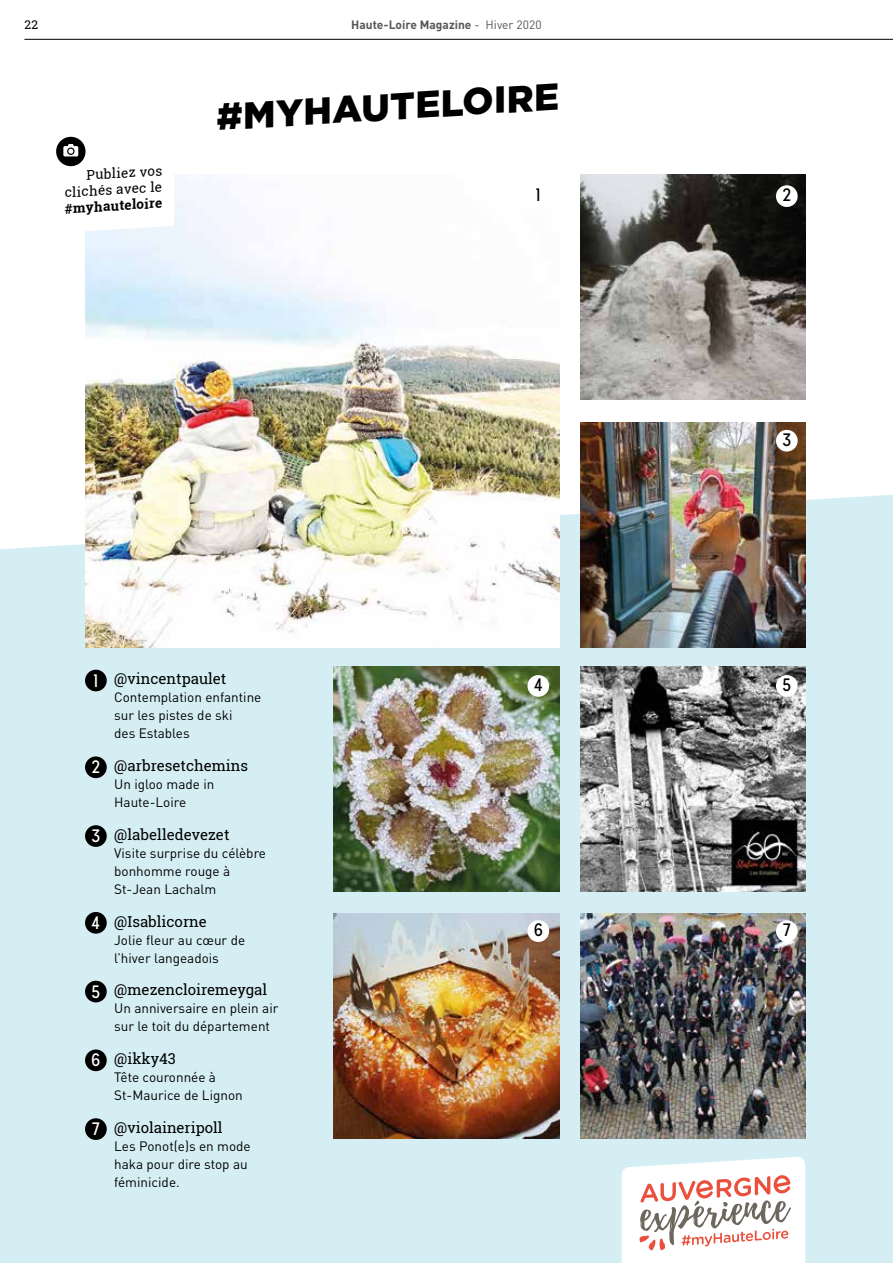
<style>
.page{position:relative;width:893px;height:1263px;background:#fff}
.page>*{position:absolute;margin:0;border:0;box-sizing:border-box;transform-origin:0 0}
.t1{font:900 37.5px "Gotham";color:#000}
.t2{font:18px "Mission Gothic";color:#000}
.t3{font:15px "Roboto Slab";color:#000}
.t4{font:13.5px/18px "DIN Pro";color:#000}
.t5{font:13.5px/16.4px "Roboto Slab";color:#000;text-align:right}
.t6{font:700 13.5px "Roboto Slab";color:#000}
.t7{font:700 12px "DIN Pro";color:#575756}
.t8{font:12px "Roboto Slab";color:#000}
.s1{font-weight:400}
.s2{font-family:"Mission Gothic";font-size:18px;color:#fff}
</style>
<div class="page">
<hr style="left:24px;top:39px;width:869px;height:1px;background:#000">
<div style="left:0;top:495px;width:893px;height:768px;background:#d5eef4"></div>
<img style="left:86px;top:174px;width:473px;height:474px">
<img style="left:580px;top:174px;width:225px;height:225px">
<img style="left:580px;top:423px;width:225px;height:225px">
<img style="left:580px;top:667px;width:225px;height:225px">
<img style="left:334px;top:667px;width:225px;height:225px">
<img style="left:334px;top:913px;width:225px;height:225px">
<img style="left:580px;top:913px;width:225px;height:225px">
<div style="left:527px;top:185px;width:22px;height:22px;background:#fff;border-radius:50%"></div>
<div style="left:776px;top:185px;width:22px;height:22px;background:#fff;border-radius:50%"></div>
<div style="left:776px;top:430px;width:22px;height:22px;background:#fff;border-radius:50%"></div>
<div style="left:776px;top:675px;width:22px;height:22px;background:#fff;border-radius:50%"></div>
<div style="left:527px;top:920px;width:22px;height:22px;background:#fff;border-radius:50%"></div>
<div style="left:776px;top:920px;width:22px;height:22px;background:#fff;border-radius:50%"></div>
<div style="left:527px;top:675px;width:22px;height:22px;background:#fff;border-radius:50%"></div>
<svg style="left:622px;top:1157px;width:183px;height:106px"></svg>
<div style="left:56px;top:137px;width:30px;height:29px;background:#000;border-radius:50%"></div>
<svg style="left:63px;top:144px;width:111px;height:89px"></svg>
<div style="left:85px;top:670px;width:22px;height:21px;background:#000;border-radius:50%"></div>
<div style="left:85px;top:756px;width:22px;height:22px;background:#000;border-radius:50%"></div>
<div style="left:85px;top:825px;width:22px;height:22px;background:#000;border-radius:50%"></div>
<div style="left:85px;top:912px;width:22px;height:22px;background:#000;border-radius:50%"></div>
<div style="left:85px;top:981px;width:22px;height:21px;background:#000;border-radius:50%"></div>
<div style="left:85px;top:1049px;width:22px;height:22px;background:#000;border-radius:50%"></div>
<div style="left:85px;top:1118px;width:22px;height:22px;background:#000;border-radius:50%"></div>
<p class="t8" style="left:24px;top:17px;width:15px">22</p>
<p class="t7" style="left:351px;top:17px;width:192px">Haute-Loire Magazine <span class="s1">- Hiver 2020</span></p>
<p class="t5" style="left:63px;top:167px;width:100px;rotate:-3deg">Publiez vos clichés avec le</p>
<p class="t6" style="left:64px;top:199px;width:99px;rotate:-3deg">#myhauteloire</p>
<h1 class="t1" style="left:215px;top:94px;width:345px;rotate:-3deg">#MYHAUTELOIRE</h1>
<h2 class="t2" style="left:536px;top:184px;width:6px">1</h2>
<h2 class="t2" style="left:782px;top:184px;width:10px">2</h2>
<h2 class="t2" style="left:782px;top:429px;width:10px">3</h2>
<p class="t3" style="left:93px;top:668px;width:135px"><span class="s2">1</span> @vincentpaulet</p>
<p class="t4" style="left:114px;top:688px;width:149px">Contemplation enfantine sur les pistes de ski<br>des Estables</p>
<p class="t3" style="left:92px;top:755px;width:158px"><span class="s2">2</span> @arbresetchemins</p>
<p class="t4" style="left:114px;top:774px;width:102px">Un igloo made in<br>Haute-Loire</p>
<p class="t3" style="left:92px;top:824px;width:139px"><span class="s2">3</span> @labelledevezet</p>
<p class="t4" style="left:114px;top:843px;width:153px">Visite surprise du célèbre bonhomme rouge à<br>St-Jean Lachalm</p>
<p class="t3" style="left:92px;top:911px;width:117px"><span class="s2">4</span> @Isablicorne</p>
<p class="t4" style="left:114px;top:930px;width:133px">Jolie fleur au cœur de l’hiver langeadois</p>
<p class="t3" style="left:91px;top:979px;width:177px"><span class="s2">5</span> @mezencloiremeygal</p>
<p class="t4" style="left:114px;top:999px;width:166px">Un anniversaire en plein air sur le toit du département</p>
<p class="t3" style="left:91px;top:1048px;width:86px"><span class="s2">6</span> @ikky43</p>
<p class="t4" style="left:114px;top:1067px;width:130px">Tête couronnée à<br>St-Maurice de Lignon</p>
<p class="t3" style="left:92px;top:1117px;width:132px"><span class="s2">7</span> @violaineripoll</p>
<p class="t4" style="left:114px;top:1136px;width:138px">Les Ponot(e)s en mode haka pour dire stop au féminicide.</p>
<h2 class="t2" style="left:534px;top:674px;width:10px">4</h2>
<h2 class="t2" style="left:782px;top:674px;width:11px">5</h2>
<h2 class="t2" style="left:534px;top:919px;width:11px">6</h2>
<h2 class="t2" style="left:783px;top:919px;width:9px">7</h2>
</div>
